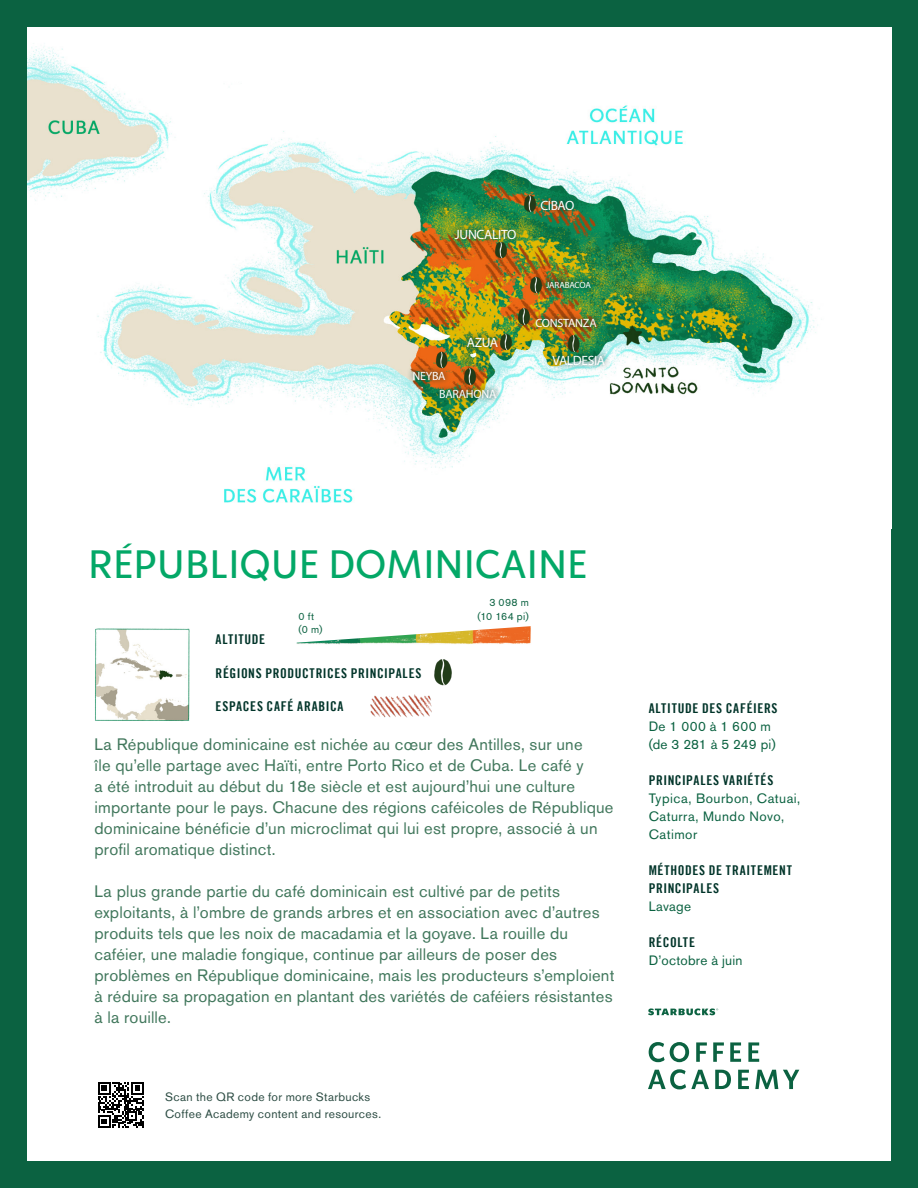
<style>
.page{position:relative;width:918px;height:1188px;background:#0b6241}
.page>*{position:absolute;margin:0;border:0;box-sizing:border-box;transform-origin:0 0}
.t1{font:39px "So Do Sans";color:#03a867}
.t2{font:16.5px/21px "Akzidenz Grotesk Std";letter-spacing:.015em;color:#41775c}
.t3{font:13.5px/18px "Trade Gothic LT Bold Cond Twenty";letter-spacing:.05em;color:#003429}
.t4{font:13.5px/18px "Akzidenz Grotesk Std";letter-spacing:.03em;color:#0b6241}
.t5{font:13.5px "Myriad Pro";letter-spacing:-.03em;color:#fff}
.t6{font:12px/16.5px "Akzidenz Grotesk Std";letter-spacing:.025em;color:#2d4d44}
.t7{font:12px "Myriad Pro";letter-spacing:-.025em;color:#fff}
.t8{font:10.5px "Akzidenz Grotesk Std";letter-spacing:.035em;color:#0b6241}
.t9{font:9px "Myriad Pro";letter-spacing:-.03em;color:#fff}
</style>
<div class="page">
<div style="left:27px;top:27px;width:864px;height:1134px;background:#fff"></div>
<img style="left:27px;top:46px;width:793px;height:457px">
<div style="left:406px;top:365px;width:46px;height:22px;background:#003429;opacity:.55"></div>
<div style="left:546px;top:348px;width:65px;height:23px;background:#003429;opacity:.55"></div>
<div style="left:460px;top:330px;width:44px;height:23px;background:#003429;opacity:.55"></div>
<div style="left:529px;top:312px;width:74px;height:22px;background:#003429;opacity:.55"></div>
<div style="left:540px;top:274px;width:57px;height:21px;background:#003429;opacity:.55"></div>
<div style="left:534px;top:194px;width:47px;height:23px;background:#003429;opacity:.55"></div>
<div style="left:448px;top:222px;width:75px;height:23px;background:#003429;opacity:.55"></div>
<img style="left:567px;top:327px;width:23px;height:27px">
<img style="left:435px;top:343px;width:23px;height:27px">
<div style="left:433px;top:383px;width:70px;height:22px;background:#003429;opacity:.55"></div>
<svg style="left:98px;top:1082px;width:46px;height:46px"></svg>
<svg style="left:648px;top:1008px;width:70px;height:7px"></svg>
<svg style="left:649px;top:1042px;width:40px;height:20px"></svg>
<svg style="left:696px;top:1042px;width:11px;height:20px"></svg>
<svg style="left:713px;top:1042px;width:11px;height:20px"></svg>
<svg style="left:730px;top:1042px;width:11px;height:20px"></svg>
<svg style="left:748px;top:1042px;width:11px;height:20px"></svg>
<svg style="left:648px;top:1069px;width:61px;height:20px"></svg>
<svg style="left:715px;top:1070px;width:16px;height:19px"></svg>
<svg style="left:738px;top:1070px;width:11px;height:19px"></svg>
<svg style="left:755px;top:1070px;width:44px;height:19px"></svg>
<img style="left:95px;top:628px;width:95px;height:93px">
<img style="left:370px;top:695px;width:62px;height:23px">
<img style="left:297px;top:626px;width:234px;height:19px">
<img style="left:434px;top:659px;width:18px;height:26px">
<img style="left:523px;top:187px;width:23px;height:27px">
<img style="left:494px;top:233px;width:23px;height:27px">
<img style="left:529px;top:268px;width:23px;height:27px">
<img style="left:517px;top:300px;width:23px;height:27px">
<img style="left:499px;top:325px;width:23px;height:27px">
<img style="left:463px;top:360px;width:23px;height:27px">
<p class="t5" style="left:455px;top:226px;width:63px">JUNCALITO</p>
<p class="t7" style="left:412px;top:368px;width:35px">NEYBA</p>
<p class="t5" style="left:467px;top:334px;width:33px">AZUA</p>
<p class="t7" style="left:439px;top:386px;width:59px">BARAHONA</p>
<p class="t5" style="left:540px;top:197px;width:35px">CIBAO</p>
<p class="t9" style="left:546px;top:279px;width:46px">JARABACOA</p>
<p class="t7" style="left:535px;top:316px;width:63px">CONSTANZA</p>
<p class="t5" style="left:553px;top:352px;width:54px">VALDESIA</p>
<h1 class="t1" style="left:88px;top:541px;width:501px">RÉPUBLIQUE DOMINICAINE</h1>
<p class="t3" style="left:216px;top:630px;width:51px">ALTITUDE</p>
<p class="t8" style="left:489px;top:596px;width:41px">3 098 m</p>
<p class="t8" style="left:299px;top:610px;width:17px">0 ft</p>
<p class="t8" style="left:477px;top:610px;width:53px">(10 164 pi)</p>
<p class="t8" style="left:299px;top:623px;width:25px">(0 m)</p>
<p class="t3" style="left:216px;top:664px;width:207px">RÉGIONS PRODUCTRICES PRINCIPALES</p>
<p class="t3" style="left:216px;top:697px;width:129px">ESPACES CAFÉ ARABICA</p>
<p class="t2" style="left:94px;top:734px;width:521px">La République dominicaine est nichée au cœur des Antilles, sur une<br>île qu’elle partage avec Haïti, entre Porto Rico et de Cuba. Le café y<br>a été introduit au début du 18e siècle et est aujourd’hui une culture importante pour le pays. Chacune des régions caféicoles de République dominicaine bénéficie d’un microclimat qui lui est propre, associé à un profil aromatique distinct.</p>
<p class="t2" style="left:94px;top:881px;width:522px">La plus grande partie du café dominicain est cultivé par de petits exploitants, à l’ombre de grands arbres et en association avec d’autres produits tels que les noix de macadamia et la goyave. La rouille du caféier, une maladie fongique, continue par ailleurs de poser des problèmes en République dominicaine, mais les producteurs s’emploient à réduire sa propagation en plantant des variétés de caféiers résistantes à la rouille.</p>
<p class="t6" style="left:165px;top:1088px;width:218px">Scan the QR code for more Starbucks<br>Coffee Academy content and resources.</p>
<p class="t3" style="left:649px;top:699px;width:130px">ALTITUDE DES CAFÉIERS</p>
<p class="t4" style="left:649px;top:717px;width:129px">De 1 000 à 1 600 m (de 3 281 à 5 249 pi)</p>
<p class="t3" style="left:649px;top:771px;width:126px">PRINCIPALES VARIÉTÉS</p>
<p class="t4" style="left:649px;top:789px;width:153px">Typica, Bourbon, Catuai,<br>Caturra, Mundo Novo,<br>Catimor</p>
<p class="t3" style="left:649px;top:861px;width:145px">MÉTHODES DE TRAITEMENT<br>PRINCIPALES</p>
<p class="t4" style="left:649px;top:897px;width:44px">Lavage</p>
<p class="t3" style="left:649px;top:933px;width:48px">RÉCOLTE</p>
<p class="t4" style="left:649px;top:951px;width:95px">D’octobre à juin</p>
</div>
